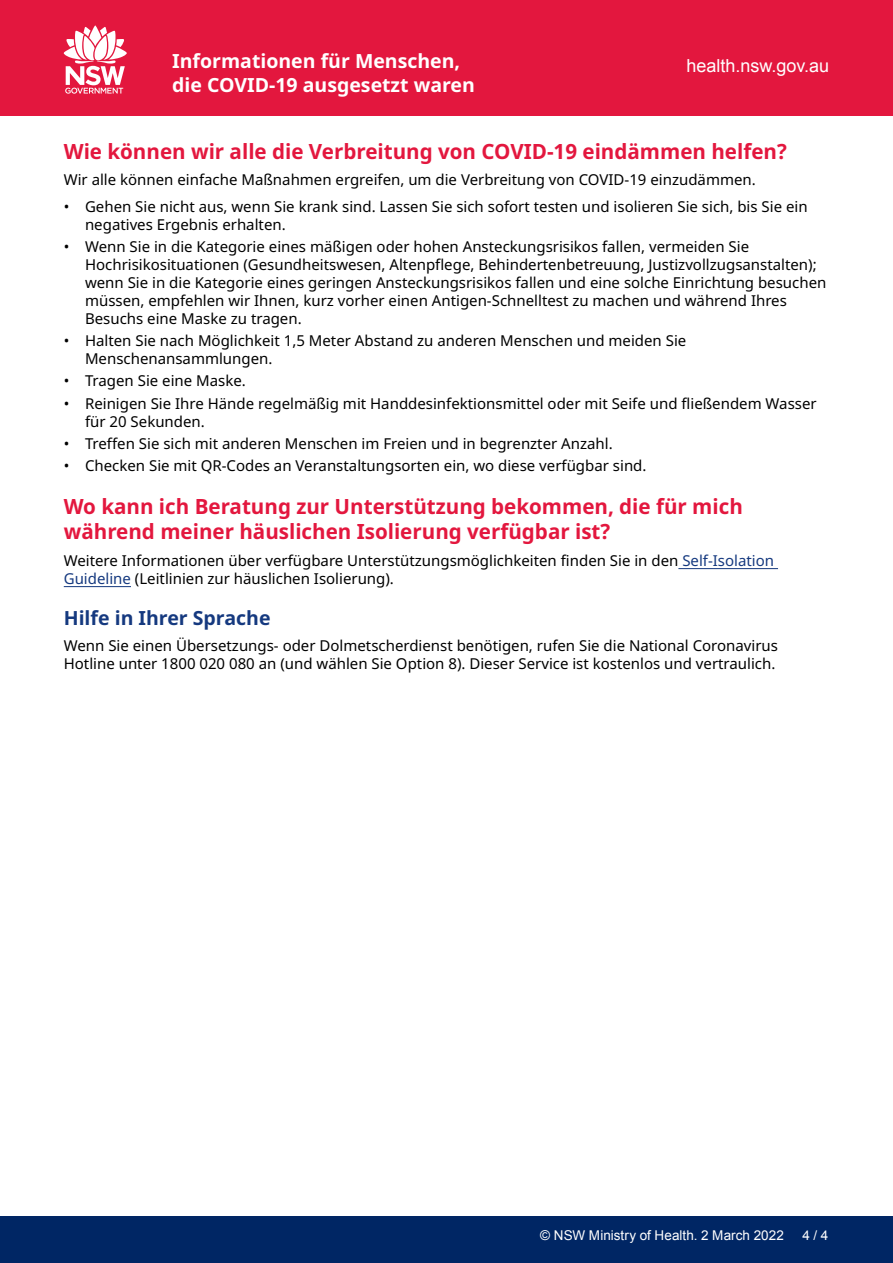
<style>
.page{position:relative;width:893px;height:1263px;background:#fff}
.page>*{position:absolute;margin:0;border:0;box-sizing:border-box;transform-origin:0 0}
.Heading_Red{font:700 21px/25.5px "Noto Sans";color:#e3173e}
.t1{font:700 19.5px/24px "Noto Sans";color:#fff}
.Heading_Blue{font:700 19.5px "Noto Sans";color:#15397f}
.t2{font:18px "Arial";color:#fff}
.Body{font:15px/18px "Noto Sans";color:#000}
.t3{font:13.5px "Arial";letter-spacing:.005em;color:#fff}
.s1{color:#15397f}
</style>
<div class="page">
<div style="left:0;top:1216px;width:893px;height:47px;background:#002664"></div>
<div style="left:0;top:0;width:893px;height:116px;background:#e3173e"></div>
<svg style="left:64px;top:26px;width:63px;height:68px"></svg>
<hr style="left:678px;top:568px;width:100px;height:1px;background:#15397f">
<hr style="left:64px;top:586px;width:67px;height:1px;background:#15397f">
<h2 class="t1" style="left:172px;top:50px;width:304px">Informationen für Menschen, die COVID-19 ausgesetzt waren</h2>
<p class="t2" style="left:686px;top:54px;width:144px">health.nsw.gov.au</p>
<p class="Heading_Red" style="left:64px;top:139px;width:725px">Wie können wir alle die Verbreitung von COVID-19 eindämmen helfen?</p>
<p class="Body" style="left:64px;top:171px;width:693px">Wir alle können einfache Maßnahmen ergreifen, um die Verbreitung von COVID-19 einzudämmen.</p>
<p class="Body" style="left:85px;top:197px;width:724px;text-indent:-21px">• Gehen Sie nicht aus, wenn Sie krank sind. Lassen Sie sich sofort testen und isolieren Sie sich, bis Sie ein negatives Ergebnis erhalten.</p>
<p class="Body" style="left:85px;top:238px;width:743px;text-indent:-21px">• Wenn Sie in die Kategorie eines mäßigen oder hohen Ansteckungsrisikos fallen, vermeiden Sie Hochrisikosituationen (Gesundheitswesen, Altenpflege, Behindertenbetreuung, Justizvollzugsanstalten); wenn Sie in die Kategorie eines geringen Ansteckungsrisikos fallen und eine solche Einrichtung besuchen müssen, empfehlen wir Ihnen, kurz vorher einen Antigen-Schnelltest zu machen und während Ihres Besuchs eine Maske zu tragen.</p>
<p class="Body" style="left:85px;top:332px;width:603px;text-indent:-21px">• Halten Sie nach Möglichkeit 1,5 Meter Abstand zu anderen Menschen und meiden Sie<br>Menschenansammlungen.</p>
<p class="Body" style="left:64px;top:372px;width:184px">• Tragen Sie eine Maske.</p>
<p class="Body" style="left:85px;top:394px;width:733px;text-indent:-21px">• Reinigen Sie Ihre Hände regelmäßig mit Handdesinfektionsmittel oder mit Seife und fließendem Wasser für 20 Sekunden.</p>
<p class="Body" style="left:64px;top:435px;width:550px">• Treffen Sie sich mit anderen Menschen im Freien und in begrenzter Anzahl.</p>
<p class="Body" style="left:64px;top:457px;width:584px">• Checken Sie mit QR-Codes an Veranstaltungsorten ein, wo diese verfügbar sind.</p>
<p class="Heading_Red" style="left:64px;top:494px;width:681px">Wo kann ich Beratung zur Unterstützung bekommen, die für mich während meiner häuslichen Isolierung verfügbar ist?</p>
<p class="Body" style="left:64px;top:551px;width:712px">Weitere Informationen über verfügbare Unterstützungsmöglichkeiten finden Sie in den <span class="s1">Self-Isolation<br>Guideline</span> (Leitlinien zur häuslichen Isolierung).</p>
<p class="Heading_Blue" style="left:64px;top:604px;width:208px">Hilfe in Ihrer Sprache</p>
<p class="Body" style="left:64px;top:637px;width:716px">Wenn Sie einen Übersetzungs- oder Dolmetscherdienst benötigen, rufen Sie die National Coronavirus<br>Hotline unter 1800 020 080 an (und wählen Sie Option 8). Dieser Service ist kostenlos und vertraulich.</p>
<p class="t3" style="left:540px;top:1226px;width:245px">© NSW Ministry of Health. 2 March 2022</p>
<p class="t3" style="left:802px;top:1226px;width:28px">4 / 4</p>
</div>
